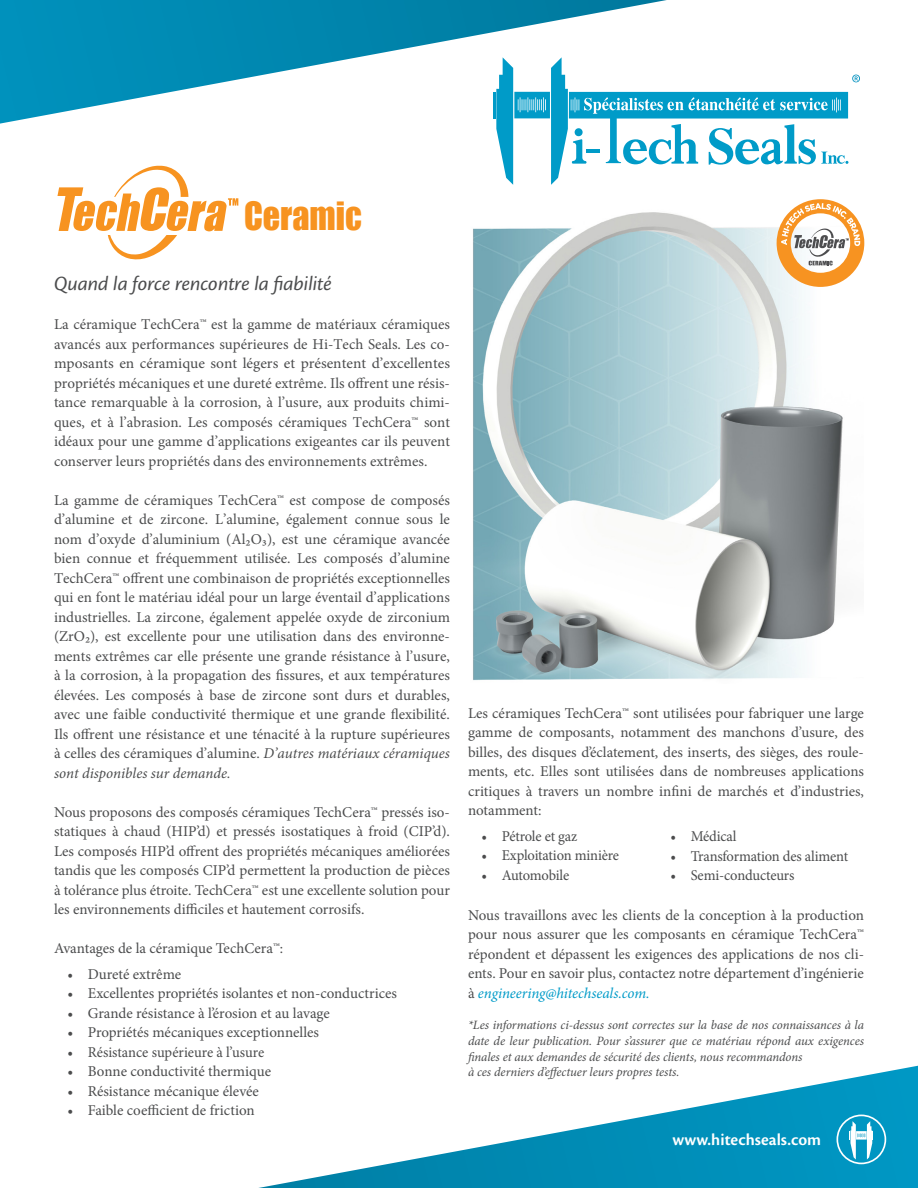
<style>
.page{position:relative;width:918px;height:1188px;background:#fff}
.page>*{position:absolute;margin:0;border:0;box-sizing:border-box;transform-origin:0 0}
.t1{font:35.85px "Impact";color:#f79320;scale:.95 1}
.Body_Text{font:italic 21px "Cronos Pro";letter-spacing:-.005em;color:#4b4c4d}
.t2{font:600 17.25px "Cronos Pro";color:#fff}
.Body_Text-2{font:15px/19.5px "Minion Pro";color:#4b4c4d;text-align:justify}
.Body_Text-3{font:italic 12.75px/15.8px "Minion Pro";letter-spacing:-.005em;color:#4b4c4d;text-align:justify}
.s1{font-style:italic}
.s2{font-style:italic;color:#009bc8}
</style>
<div class="page">
<svg style="left:0;top:0;width:667px;height:124px"></svg>
<svg style="left:258px;top:1066px;width:660px;height:122px"></svg>
<svg style="left:837px;top:1115px;width:49px;height:49px"></svg>
<svg style="left:57px;top:166px;width:181px;height:94px"></svg>
<img style="left:473px;top:212px;width:370px;height:468px">
<svg style="left:777px;top:199px;width:87px;height:88px"></svg>
<hr style="left:493px;top:92px;width:2px;height:26px;background:#009bc8">
<svg style="left:496px;top:57px;width:364px;height:128px"></svg>
<p class="t1" style="left:244px;top:188px;width:126px">CERAMIC</p>
<p class="Body_Text" style="left:54px;top:272px;width:279px">Quand la force rencontre la fiabilité</p>
<p class="Body_Text-2" style="left:54px;top:315px;width:398px">La céramique TechCera™ est la gamme de matériaux céramiques avancés aux performances supérieures de Hi-Tech Seals. Les co&shy;mposants en céramique sont légers et présentent d’excellentes propriétés mécaniques et une dureté extrême. Ils offrent une résis&shy;tance remarquable à la corrosion, à l’usure, aux produits chimi&shy;ques, et à l’abrasion. Les composés céramiques TechCera™ sont idéaux pour une gamme d’applications exigeantes car ils peuvent conserver leurs propriétés dans des environnements extrêmes.</p>
<p class="Body_Text-2" style="left:54px;top:490px;width:398px">La gamme de céramiques TechCera™ est compose de composés d’alumine et de zircone. L’alumine, également connue sous le nom d’oxyde d’aluminium (Al₂O₃), est une céramique avancée bien connue et fréquemment utilisée. Les composés d’alumine TechCera™ offrent une combinaison de propriétés exceptionnelles qui en font le matériau idéal pour un large éventail d’applications industrielles. La zircone, également appelée oxyde de zirconium (ZrO₂), est excellente pour une utilisation dans des environne&shy;ments extrêmes car elle présente une grande résistance à l’usure, à la corrosion, à la propagation des fissures, et aux températures élevées. Les composés à base de zircone sont durs et durables, avec une faible conductivité thermique et une grande flexibilité.<br>Ils offrent une résistance et une ténacité à la rupture supérieures à celles des céramiques d’alumine. <span class="s1">D’autres matériaux céramiques sont disponibles sur demande.</span></p>
<p class="Body_Text-2" style="left:54px;top:802px;width:398px">Nous proposons des composés céramiques TechCera™ pressés iso&shy;statiques à chaud (HIP’d) et pressés isostatiques à froid (CIP’d).<br>Les composés HIP’d offrent des propriétés mécaniques améliorées tandis que les composés CIP’d permettent la production de pièces à tolérance plus étroite. TechCera™ est une excellente solution pour les environnements difficiles et hautement corrosifs.</p>
<p class="Body_Text-2" style="left:54px;top:939px;width:231px">Avantages de la céramique TechCera™:</p>
<p class="Body_Text-2" style="left:68px;top:964px;width:115px">• Dureté extrême</p>
<p class="Body_Text-2" style="left:68px;top:984px;width:331px">• Excellentes propriétés isolantes et non-conductrices</p>
<p class="Body_Text-2" style="left:68px;top:1003px;width:264px">• Grande résistance à l’érosion et au lavage</p>
<p class="Body_Text-2" style="left:68px;top:1023px;width:253px">• Propriétés mécaniques exceptionnelles</p>
<p class="Body_Text-2" style="left:68px;top:1042px;width:198px">• Résistance supérieure à l’usure</p>
<p class="Body_Text-2" style="left:68px;top:1062px;width:205px">• Bonne conductivité thermique</p>
<p class="Body_Text-2" style="left:68px;top:1081px;width:193px">• Résistance mécanique élevée</p>
<p class="Body_Text-2" style="left:68px;top:1101px;width:189px">• Faible coefficient de friction</p>
<p class="Body_Text-2" style="left:468px;top:703px;width:398px">Les céramiques TechCera™ sont utilisées pour fabriquer une large gamme de composants, notamment des manchons d’usure, des billes, des disques d’éclatement, des inserts, des sièges, des roule&shy;ments, etc. Elles sont utilisées dans de nombreuses applications critiques à travers un nombre infini de marchés et d’industries, notamment:</p>
<p class="Body_Text-2" style="left:482px;top:826px;width:97px">• Pétrole et gaz</p>
<p class="Body_Text-2" style="left:482px;top:846px;width:139px">• Exploitation minière</p>
<p class="Body_Text-2" style="left:482px;top:865px;width:89px">• Automobile</p>
<p class="Body_Text-2" style="left:670px;top:827px;width:68px">• Médical</p>
<p class="Body_Text-2" style="left:670px;top:846px;width:179px">• Transformation des aliment</p>
<p class="Body_Text-2" style="left:670px;top:866px;width:126px">• Semi-conducteurs</p>
<p class="Body_Text-2" style="left:468px;top:905px;width:398px">Nous travaillons avec les clients de la conception à la production pour nous assurer que les composants en céramique TechCera™ répondent et dépassent les exigences des applications de nos cli&shy;ents. Pour en savoir plus, contactez notre département d’ingénierie à <span class="s2">engineering@hitechseals.com.</span></p>
<p class="Body_Text-3" style="left:468px;top:1017px;width:398px">*Les informations ci-dessus sont correctes sur la base de nos connaissances à la date de leur publication. Pour s’assurer que ce matériau répond aux exigences finales et aux demandes de sécurité des clients, nous recommandons</p>
<p class="Body_Text-3" style="left:468px;top:1064px;width:213px">à ces derniers d’effectuer leurs propres tests.</p>
<p class="t2" style="left:672px;top:1129px;width:150px">www.hitechseals.com</p>
</div>
